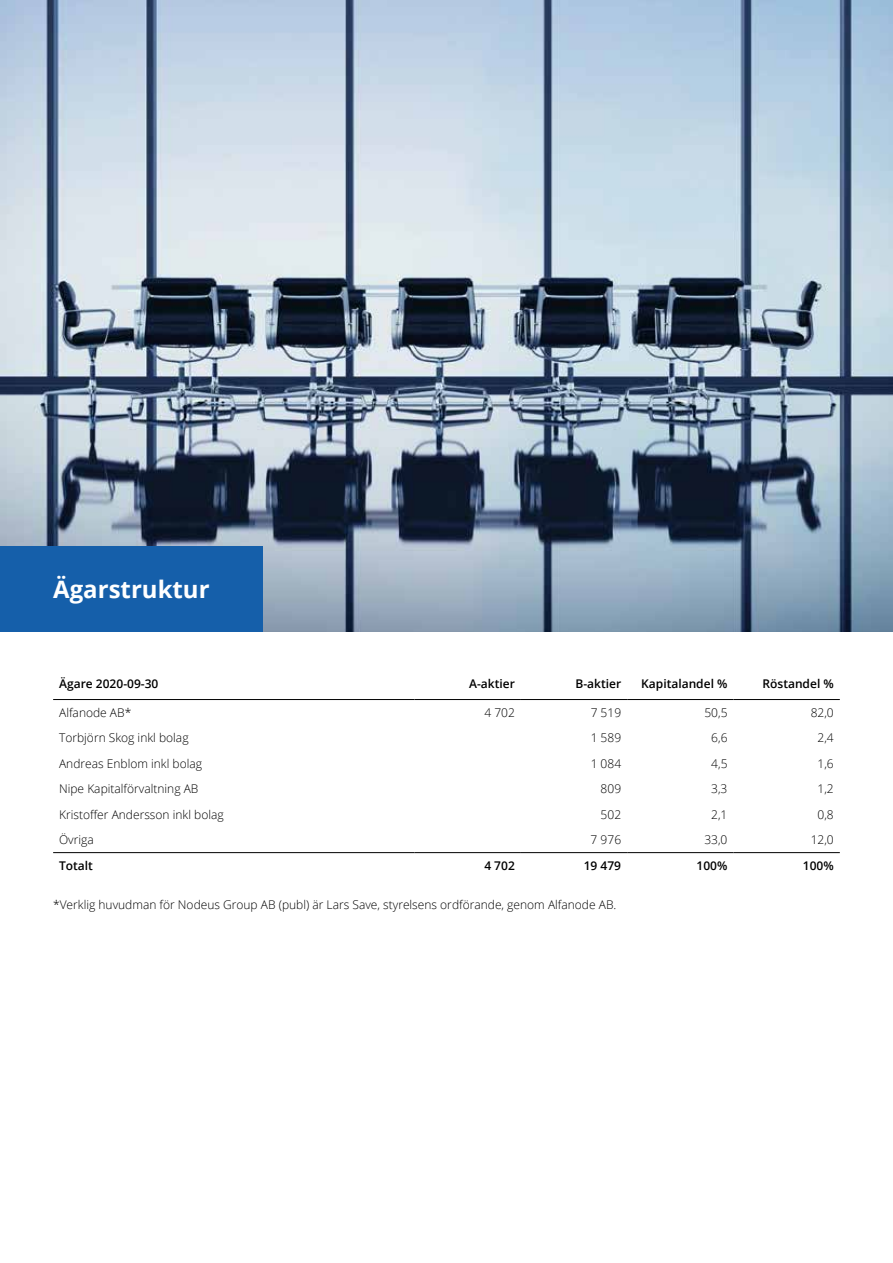
<style>
.page{position:relative;width:893px;height:1263px;background:#fff}
.page>*{position:absolute;margin:0;border:0;box-sizing:border-box;transform-origin:0 0}
.t1{font:700 24px "Open Sans";color:#fff}
.t2{font:300 12px "Open Sans";color:#000}
.t3{font:600 12px "Open Sans";color:#000}
</style>
<div class="page">
<img style="left:0;top:0;width:893px;height:631px">
<div style="left:0;top:546px;width:263px;height:85px;background:#155faa"></div>
<svg style="left:53px;top:853px;width:787px;height:1px"></svg>
<hr style="left:53px;top:699px;width:362px;height:1px;background:#000">
<hr style="left:415px;top:699px;width:106px;height:1px;background:#000">
<hr style="left:521px;top:699px;width:106px;height:1px;background:#000">
<hr style="left:627px;top:699px;width:106px;height:1px;background:#000">
<hr style="left:733px;top:699px;width:107px;height:1px;background:#000">
<hr style="left:53px;top:852px;width:362px;height:1px;background:#000">
<hr style="left:415px;top:852px;width:106px;height:1px;background:#000">
<hr style="left:521px;top:852px;width:106px;height:1px;background:#000">
<hr style="left:627px;top:852px;width:106px;height:1px;background:#000">
<hr style="left:733px;top:852px;width:107px;height:1px;background:#000">
<h1 class="t1" style="left:53px;top:572px;width:158px">Ägarstruktur</h1>
<p class="t3" style="left:59px;top:676px;width:101px">Ägare 2020-09-30</p>
<p class="t3" style="left:469px;top:676px;width:47px">A-aktier</p>
<p class="t3" style="left:575px;top:676px;width:47px">B-aktier</p>
<p class="t3" style="left:641px;top:676px;width:88px">Kapitalandel %</p>
<p class="t3" style="left:762px;top:676px;width:73px">Röstandel %</p>
<p class="t2" style="left:59px;top:704px;width:74px">Alfanode AB*</p>
<p class="t2" style="left:484px;top:704px;width:32px">4 702</p>
<p class="t2" style="left:591px;top:704px;width:32px">7 519</p>
<p class="t2" style="left:704px;top:704px;width:25px">50,5</p>
<p class="t2" style="left:811px;top:704px;width:25px">82,0</p>
<p class="t2" style="left:59px;top:730px;width:131px">Torbjörn Skog inkl bolag</p>
<p class="t2" style="left:591px;top:730px;width:32px">1 589</p>
<p class="t2" style="left:711px;top:730px;width:18px">6,6</p>
<p class="t2" style="left:817px;top:730px;width:18px">2,4</p>
<p class="t2" style="left:59px;top:755px;width:145px">Andreas Enblom inkl bolag</p>
<p class="t2" style="left:591px;top:755px;width:32px">1 084</p>
<p class="t2" style="left:711px;top:755px;width:18px">4,5</p>
<p class="t2" style="left:817px;top:755px;width:18px">1,6</p>
<p class="t2" style="left:59px;top:781px;width:141px">Nipe Kapitalförvaltning AB</p>
<p class="t2" style="left:601px;top:781px;width:22px">809</p>
<p class="t2" style="left:711px;top:781px;width:18px">3,3</p>
<p class="t2" style="left:817px;top:781px;width:18px">1,2</p>
<p class="t2" style="left:59px;top:806px;width:166px">Kristoffer Andersson inkl bolag</p>
<p class="t2" style="left:601px;top:806px;width:22px">502</p>
<p class="t2" style="left:711px;top:806px;width:18px">2,1</p>
<p class="t2" style="left:817px;top:806px;width:18px">0,8</p>
<p class="t2" style="left:59px;top:832px;width:36px">Övriga</p>
<p class="t2" style="left:591px;top:832px;width:32px">7 976</p>
<p class="t2" style="left:704px;top:832px;width:25px">33,0</p>
<p class="t2" style="left:811px;top:832px;width:25px">12,0</p>
<p class="t3" style="left:59px;top:857px;width:35px">Totalt</p>
<p class="t3" style="left:484px;top:857px;width:32px">4 702</p>
<p class="t3" style="left:584px;top:857px;width:39px">19 479</p>
<p class="t3" style="left:697px;top:857px;width:32px">100%</p>
<p class="t3" style="left:803px;top:857px;width:32px">100%</p>
<p class="t2" style="left:53px;top:896px;width:565px">*Verklig huvudman för Nodeus Group AB (publ) är Lars Save, styrelsens ordförande, genom Alfanode AB.</p>
</div>
